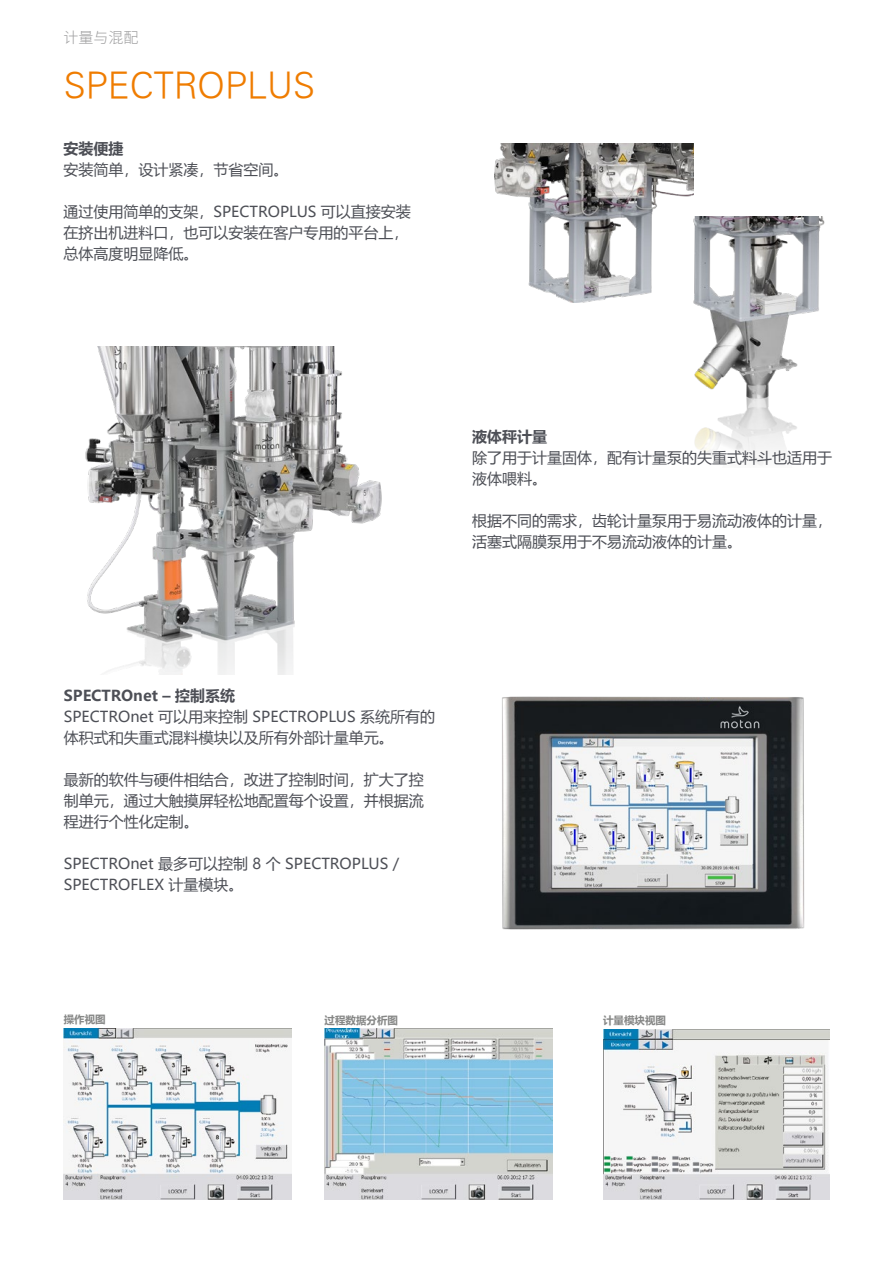
<style>
.page{position:relative;width:893px;height:1263px;background:#fff}
.page>*{position:absolute;margin:0;border:0;box-sizing:border-box;transform-origin:0 0}
.t1{font:300 36px "Univers";color:#ef7c00}
.t2{font:15px/21px "Microsoft Ya Hei";color:#4d4f56}
.t3{font:700 15px "Microsoft Ya Hei";color:#4d4f56}
.t4{font:300 15px "Noto Sans SC";color:#9c9c9d}
.t5{font:700 10.5px "Microsoft Ya Hei";color:#868786}
</style>
<div class="page">
<img style="left:489px;top:696px;width:329px;height:470px">
<img style="left:693px;top:217px;width:132px;height:248px">
<img style="left:494px;top:144px;width:200px;height:159px">
<img style="left:64px;top:1029px;width:227px;height:170px">
<img style="left:325px;top:1029px;width:227px;height:170px">
<img style="left:603px;top:1030px;width:226px;height:169px">
<img style="left:85px;top:347px;width:297px;height:328px">
<p class="t4" style="left:63px;top:29px;width:76px">计量与混配</p>
<h1 class="t1" style="left:64px;top:64px;width:253px">SPECTROPLUS</h1>
<p class="t3" style="left:63px;top:139px;width:61px">安装便捷</p>
<p class="t2" style="left:63px;top:159px;width:226px">安装简单，设计紧凑，节省空间。</p>
<p class="t2" style="left:63px;top:201px;width:349px">通过使用简单的支架，SPECTROPLUS 可以直接安装在挤出机进料口，也可以安装在客户专用的平台上，总体高度明显降低。</p>
<p class="t3" style="left:472px;top:426px;width:76px">液体秤计量</p>
<p class="t2" style="left:472px;top:446px;width:361px">除了用于计量固体，配有计量泵的失重式料斗也适用于液体喂料。</p>
<p class="t2" style="left:472px;top:509px;width:361px">根据不同的需求，齿轮计量泵用于易流动液体的计量，活塞式隔膜泵用于不易流动液体的计量。</p>
<p class="t3" style="left:64px;top:685px;width:173px">SPECTROnet – 控制系统</p>
<p class="t2" style="left:64px;top:705px;width:373px">SPECTROnet 可以用来控制 SPECTROPLUS 系统所有的体积式和失重式混料模块以及所有外部计量单元。</p>
<p class="t2" style="left:64px;top:768px;width:362px;text-align:justify">最新的软件与硬件相结合，改进了控制时间，扩大了控制单元，通过大触摸屏轻松地配置每个设置，并根据流程进行个性化定制。</p>
<p class="t2" style="left:64px;top:852px;width:337px">SPECTROnet 最多可以控制 8 个 SPECTROPLUS /<br>SPECTROFLEX 计量模块。</p>
<p class="t5" style="left:64px;top:1012px;width:43px">操作视图</p>
<p class="t5" style="left:325px;top:1013px;width:75px">过程数据分析图</p>
<p class="t5" style="left:603px;top:1013px;width:64px">计量模块视图</p>
</div>
